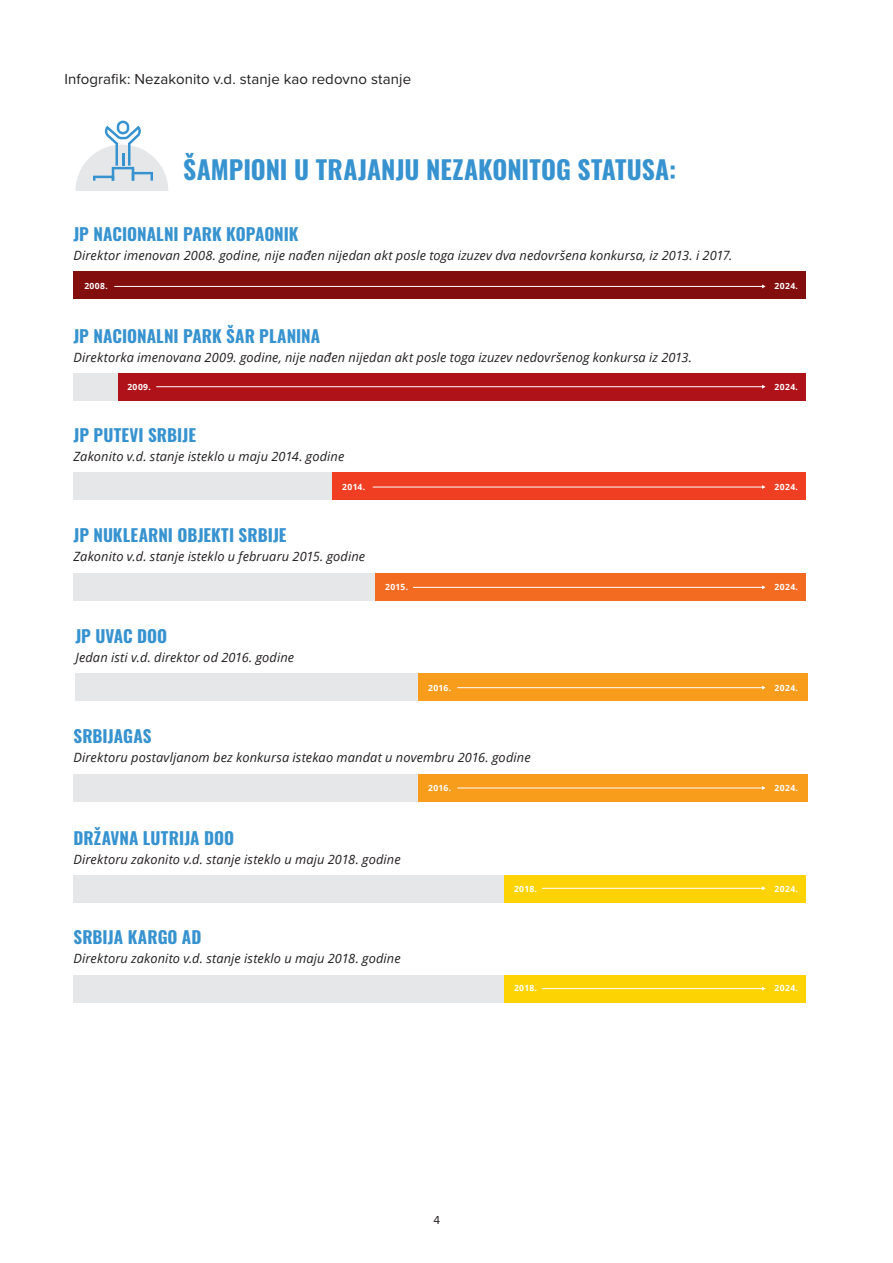
<style>
.page{position:relative;width:893px;height:1263px;background:#fff}
.page>*{position:absolute;margin:0;border:0;box-sizing:border-box;transform-origin:0 0}
.t1{font:700 25.65px "Oswald";letter-spacing:.005em;color:#3793d0}
.t2{font:700 17.1px "Oswald";color:#3793d0}
.TEXT{font:15px "Proxima Nova";letter-spacing:.005em;color:#231f20}
.t3{font:italic 12.75px "Open Sans";letter-spacing:.01em;color:#231f20}
.t4{font:12px "Proxima Nova";color:#231f20}
.t5{font:700 8.55px "Open Sans";letter-spacing:.045em;color:#fff}
</style>
<div class="page">
<div style="left:73px;top:975px;width:732px;height:27px;background:#e6e7e9"></div>
<div style="left:504px;top:975px;width:301px;height:27px;background:#fed304"></div>
<div style="left:73px;top:876px;width:732px;height:27px;background:#e6e7e9"></div>
<div style="left:504px;top:876px;width:301px;height:27px;background:#fed304"></div>
<div style="left:74px;top:573px;width:732px;height:27px;background:#e6e7e9"></div>
<div style="left:375px;top:573px;width:431px;height:27px;background:#f36a21"></div>
<div style="left:75px;top:673px;width:732px;height:28px;background:#e6e7e9"></div>
<div style="left:418px;top:673px;width:389px;height:28px;background:#f89c1c"></div>
<div style="left:74px;top:473px;width:732px;height:27px;background:#e6e7e9"></div>
<div style="left:332px;top:473px;width:474px;height:27px;background:#ef3e22"></div>
<div style="left:73px;top:373px;width:732px;height:28px;background:#e6e7e9"></div>
<div style="left:118px;top:373px;width:687px;height:28px;background:#af1319"></div>
<svg style="left:75px;top:121px;width:93px;height:70px"></svg>
<div style="left:73px;top:272px;width:732px;height:27px;background:#820e0d"></div>
<div style="left:73px;top:774px;width:732px;height:27px;background:#e6e7e9"></div>
<div style="left:418px;top:774px;width:389px;height:27px;background:#f89c1c"></div>
<hr style="left:156px;top:386px;width:607px;height:1px;background:#fff">
<hr style="left:457px;top:687px;width:306px;height:1px;background:#fff">
<hr style="left:373px;top:487px;width:390px;height:1px;background:#fff">
<svg style="left:762px;top:485px;width:4px;height:4px"></svg>
<hr style="left:457px;top:788px;width:306px;height:1px;background:#fff">
<svg style="left:762px;top:786px;width:4px;height:4px"></svg>
<hr style="left:413px;top:587px;width:350px;height:1px;background:#fff">
<hr style="left:542px;top:888px;width:221px;height:1px;background:#fff">
<hr style="left:114px;top:286px;width:649px;height:1px;background:#fff">
<hr style="left:542px;top:988px;width:221px;height:1px;background:#fff">
<p class="TEXT" style="left:64px;top:68px;width:348px">Infografik: Nezakonito v.d. stanje kao redovno stanje</p>
<p class="t1" style="left:183px;top:156px;width:495px">ŠAMPIONI U TRAJANJU NEZAKONITOG STATUSA:</p>
<p class="t2" style="left:73px;top:225px;width:226px">JP NACIONALNI PARK KOPAONIK</p>
<p class="t3" style="left:73px;top:247px;width:660px">Direktor imenovan 2008. godine, nije nađen nijedan akt posle toga izuzev dva nedovršena konkursa, iz 2013. i 2017.</p>
<p class="t5" style="left:84px;top:280px;width:25px">2008.</p>
<p class="t2" style="left:73px;top:327px;width:248px">JP NACIONALNI PARK ŠAR PLANINA</p>
<p class="t3" style="left:73px;top:348px;width:620px">Direktorka imenovana 2009. godine, nije nađen nijedan akt posle toga izuzev nedovršenog konkursa iz 2013.</p>
<p class="t5" style="left:127px;top:380px;width:25px">2009.</p>
<p class="t2" style="left:74px;top:426px;width:124px">JP PUTEVI SRBIJE</p>
<p class="t3" style="left:74px;top:448px;width:272px">Zakonito v.d. stanje isteklo u maju 2014. godine</p>
<p class="t5" style="left:342px;top:481px;width:25px">2014.</p>
<p class="t2" style="left:74px;top:526px;width:215px">JP NUKLEARNI OBJEKTI SRBIJE</p>
<p class="t3" style="left:74px;top:548px;width:293px">Zakonito v.d. stanje isteklo u februaru 2015. godine</p>
<p class="t2" style="left:75px;top:627px;width:93px">JP UVAC DOO</p>
<p class="t3" style="left:75px;top:649px;width:220px">Jedan isti v.d. direktor od 2016. godine</p>
<p class="t5" style="left:385px;top:581px;width:24px">2015.</p>
<p class="t5" style="left:428px;top:682px;width:25px">2016.</p>
<p class="t2" style="left:73px;top:727px;width:80px">SRBIJAGAS</p>
<p class="t3" style="left:73px;top:749px;width:459px">Direktoru postavljanom bez konkursa istekao mandat u novembru 2016. godine</p>
<p class="t5" style="left:775px;top:280px;width:25px">2024.</p>
<p class="t5" style="left:775px;top:380px;width:25px">2024.</p>
<p class="t5" style="left:775px;top:481px;width:25px">2024.</p>
<p class="t5" style="left:775px;top:581px;width:25px">2024.</p>
<p class="t5" style="left:775px;top:682px;width:25px">2024.</p>
<p class="t2" style="left:73px;top:829px;width:162px">DRŽAVNA LUTRIJA DOO</p>
<p class="t3" style="left:73px;top:851px;width:329px">Direktoru zakonito v.d. stanje isteklo u maju 2018. godine</p>
<p class="t2" style="left:73px;top:928px;width:130px">SRBIJA KARGO AD</p>
<p class="t3" style="left:73px;top:950px;width:329px">Direktoru zakonito v.d. stanje isteklo u maju 2018. godine</p>
<p class="t5" style="left:428px;top:782px;width:25px">2016.</p>
<p class="t5" style="left:775px;top:782px;width:25px">2024.</p>
<p class="t5" style="left:514px;top:882px;width:25px">2018.</p>
<p class="t5" style="left:775px;top:882px;width:25px">2024.</p>
<p class="t5" style="left:514px;top:982px;width:25px">2018.</p>
<p class="t5" style="left:775px;top:982px;width:25px">2024.</p>
<p class="t4" style="left:434px;top:1211px;width:8px">4</p>
</div>
